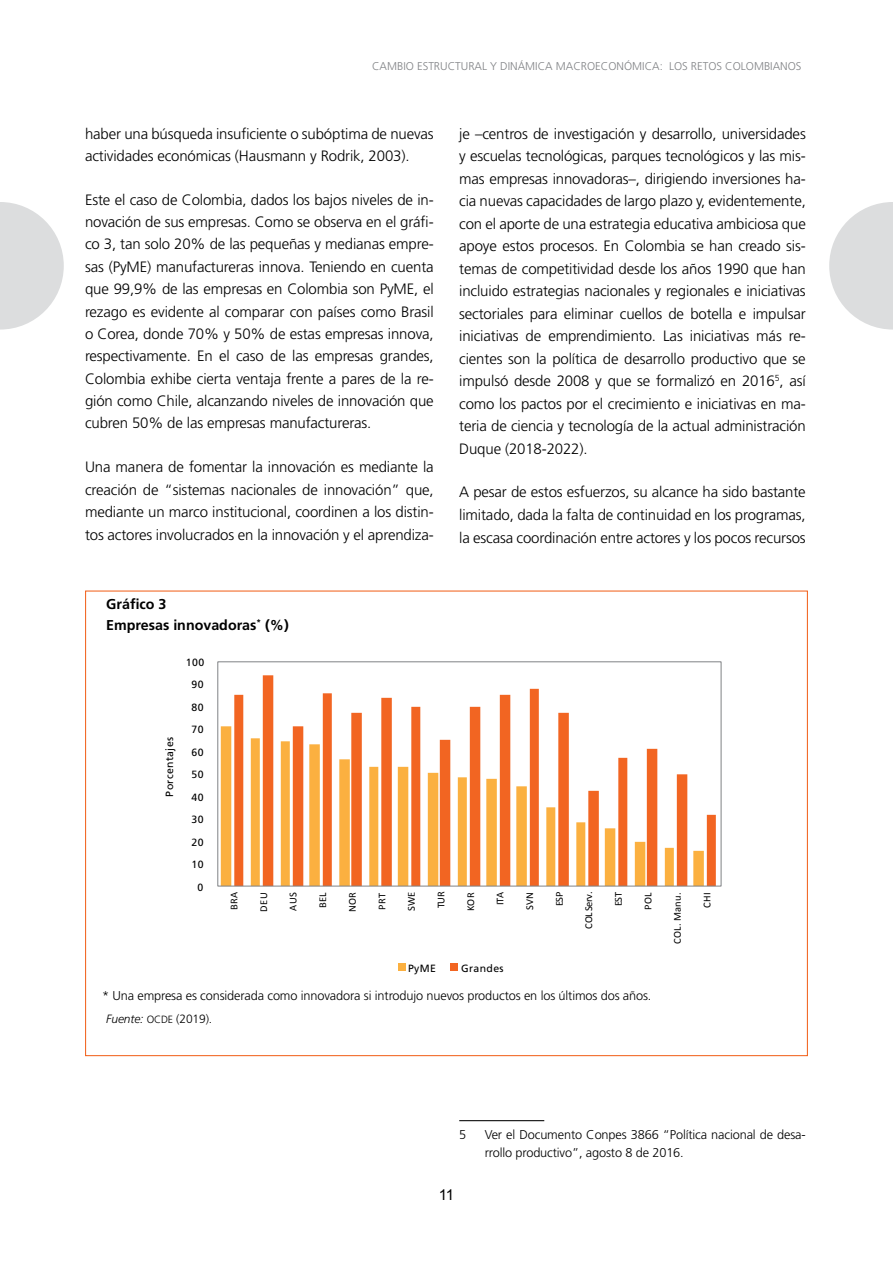
<style>
.page{position:relative;width:893px;height:1263px;background:#fff}
.page>*{position:absolute;margin:0;border:0;box-sizing:border-box;transform-origin:0 0}
.t1{font:300 15px/22.5px "Frutiger";letter-spacing:-.01em;color:#000;text-align:justify}
.t2{font:15px "Arial";color:#000}
.t3{font:700 14.25px/21px "Frutiger";color:#000}
.t4{font:300 12.75px/18px "Frutiger";letter-spacing:-.01em;color:#000}
.t5{font:italic 300 12px "Frutiger";letter-spacing:-.01em;color:#000}
.t6{font:300 11.25px "Frutiger";color:#808285}
.t7{font:10.5px "Calibri";letter-spacing:.01em;color:#000}
.t8{font:10.5px "Frutiger";letter-spacing:.035em;color:#000}
.s1{font-style:normal;font-size:10.5px}
.s2{font-style:normal}
</style>
<div class="page">
<svg style="left:0;top:202px;width:64px;height:128px"></svg>
<svg style="left:829px;top:202px;width:64px;height:128px"></svg>
<svg style="left:221px;top:726px;width:11px;height:158px;background:#fbb54c"></svg>
<svg style="left:234px;top:675px;width:482px;height:209px"></svg>
<div style="left:398px;top:963px;width:7px;height:8px;background:#fbb040"></div>
<div style="left:450px;top:963px;width:8px;height:8px;background:#f26522"></div>
<hr style="left:459px;top:1120px;width:85px;height:1px;background:#000">
<p class="t6" style="left:372px;top:60px;width:431px">CAMBIO ESTRUCTURAL Y DINÁMICA MACROECONÓMICA: LOS RETOS COLOMBIANOS</p>
<p class="t1" style="left:85px;top:123px;width:350px">haber una búsqueda insuficiente o subóptima de nuevas actividades económicas (Hausmann y Rodrik, 2003).</p>
<p class="t1" style="left:85px;top:189px;width:350px">Este el caso de Colombia, dados los bajos niveles de in&shy;novación de sus empresas. Como se observa en el gráfi&shy;co 3, tan solo 20% de las pequeñas y medianas empre&shy;sas (PyME) manufactureras innova. Teniendo en cuenta que 99,9% de las empresas en Colombia son PyME, el rezago es evidente al comparar con países como Brasil o Corea, donde 70% y 50% de estas empresas innova, respectivamente. En el caso de las empresas grandes, Colombia exhibe cierta ventaja frente a pares de la re&shy;gión como Chile, alcanzando niveles de innovación que cubren 50% de las empresas manufactureras.</p>
<p class="t1" style="left:85px;top:456px;width:350px">Una manera de fomentar la innovación es mediante la creación de “sistemas nacionales de innovación” que, mediante un marco institucional, coordinen a los distin&shy;tos actores involucrados en la innovación y el aprendiza-</p>
<p class="t3" style="left:106px;top:593px;width:184px">Gráfico 3<br>Empresas innovadoras<sup>*</sup> (%)</p>
<p class="t8" style="left:186px;top:656px;width:20px">100</p>
<p class="t8" style="left:192px;top:678px;width:14px">90</p>
<p class="t8" style="left:192px;top:701px;width:14px">80</p>
<p class="t8" style="left:163px;top:797px;width:61px;rotate:-90deg">Porcentajes</p>
<p class="t8" style="left:192px;top:723px;width:14px">70</p>
<p class="t8" style="left:192px;top:746px;width:14px">60</p>
<p class="t8" style="left:192px;top:768px;width:14px">50</p>
<p class="t8" style="left:192px;top:791px;width:14px">40</p>
<p class="t8" style="left:192px;top:813px;width:14px">30</p>
<p class="t8" style="left:192px;top:836px;width:14px">20</p>
<p class="t8" style="left:192px;top:858px;width:14px">10</p>
<p class="t1" style="left:459px;top:122px;width:348px">je –centros de investigación y desarrollo, universidades y escuelas tecnológicas, parques tecnológicos y las mis&shy;mas empresas innovadoras–, dirigiendo inversiones ha&shy;cia nuevas capacidades de largo plazo y, evidentemente, con el aporte de una estrategia educativa ambiciosa que apoye estos procesos. En Colombia se han creado sis&shy;temas de competitividad desde los años 1990 que han incluido estrategias nacionales y regionales e iniciativas sectoriales para eliminar cuellos de botella e impulsar iniciativas de emprendimiento. Las iniciativas más re&shy;cientes son la política de desarrollo productivo que se impulsó desde 2008 y que se formalizó en 2016<sup>5</sup>, así como los pactos por el crecimiento e iniciativas en ma&shy;teria de ciencia y tecnología de la actual administración Duque (2018-2022).</p>
<p class="t1" style="left:459px;top:481px;width:348px">A pesar de estos esfuerzos, su alcance ha sido bastante limitado, dada la falta de continuidad en los programas, la escasa coordinación entre actores y los pocos recursos</p>
<p class="t8" style="left:197px;top:881px;width:7px">0</p>
<p class="t7" style="left:228px;top:910px;width:19px;rotate:-90deg">BRA</p>
<p class="t7" style="left:257px;top:912px;width:21px;rotate:-90deg">DEU</p>
<p class="t7" style="left:287px;top:910px;width:20px;rotate:-90deg">AUS</p>
<p class="t7" style="left:316px;top:908px;width:17px;rotate:-90deg">BEL</p>
<p class="t7" style="left:346px;top:912px;width:21px;rotate:-90deg">NOR</p>
<p class="t7" style="left:375px;top:909px;width:19px;rotate:-90deg">PRT</p>
<p class="t7" style="left:405px;top:911px;width:20px;rotate:-90deg">SWE</p>
<p class="t7" style="left:434px;top:908px;width:18px;rotate:-90deg">TUR</p>
<p class="t7" style="left:464px;top:911px;width:20px;rotate:-90deg">KOR</p>
<p class="t7" style="left:494px;top:905px;width:15px;rotate:-90deg">ITA</p>
<p class="t7" style="left:523px;top:910px;width:19px;rotate:-90deg">SVN</p>
<p class="t7" style="left:553px;top:906px;width:16px;rotate:-90deg">ESP</p>
<p class="t7" style="left:582px;top:928px;width:38px;rotate:-90deg">COL Serv.</p>
<p class="t7" style="left:612px;top:906px;width:16px;rotate:-90deg">EST</p>
<p class="t7" style="left:641px;top:910px;width:19px;rotate:-90deg">POL</p>
<p class="t7" style="left:671px;top:944px;width:53px;rotate:-90deg">COL. Manu.</p>
<p class="t7" style="left:700px;top:908px;width:17px;rotate:-90deg">CHI</p>
<p class="t8" style="left:408px;top:962px;width:30px">PyME</p>
<p class="t8" style="left:461px;top:962px;width:44px">Grandes</p>
<p class="t4" style="left:102px;top:987px;width:551px">* Una empresa es considerada como innovadora si introdujo nuevos productos en los últimos dos años.</p>
<p class="t5" style="left:106px;top:1012px;width:107px">Fuente: <span class="s1">OCDE</span> <span class="s2">(2019).</span></p>
<p class="t4" style="left:459px;top:1125px;width:9px">5</p>
<p class="t4" style="left:485px;top:1125px;width:322px">Ver el Documento Conpes 3866 “Política nacional de desa&shy;rrollo productivo”, agosto 8 de 2016.</p>
<p class="t2" style="left:439px;top:1185px;width:17px">11</p>
</div>
